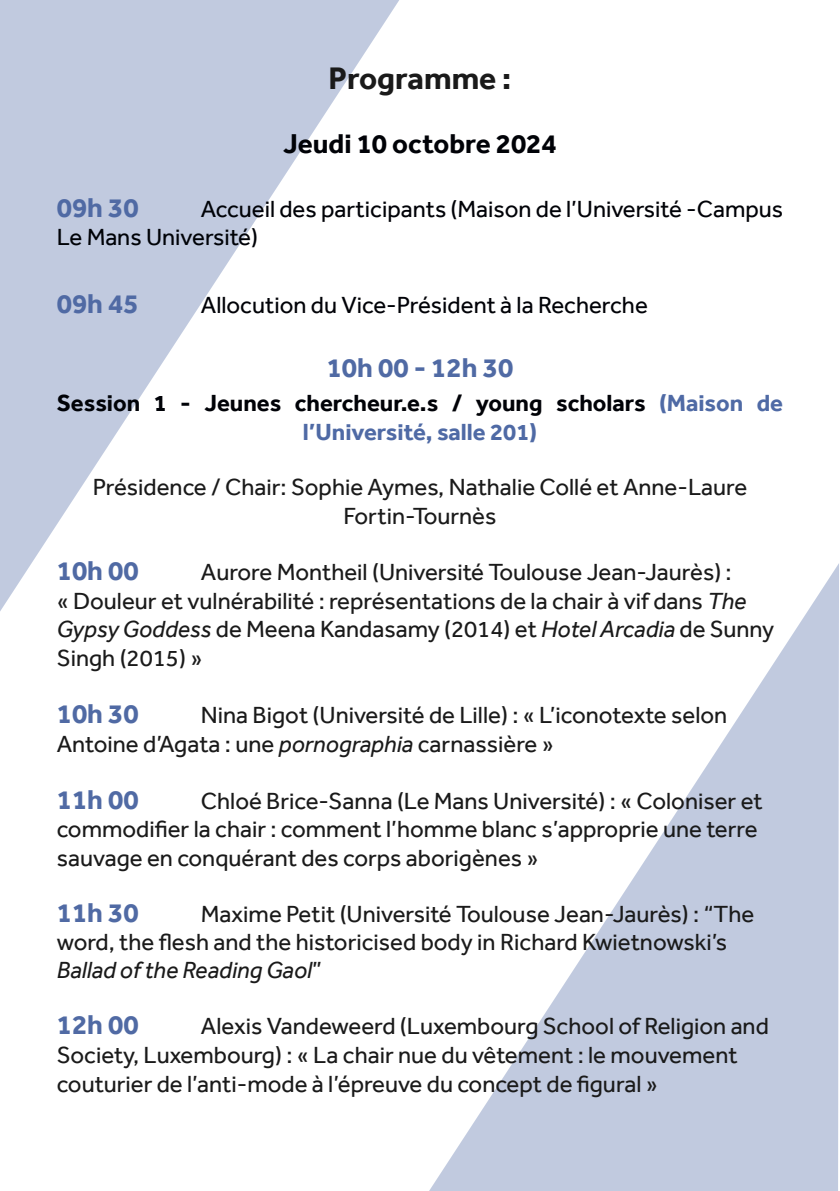
<style>
.page{position:relative;width:840px;height:1191px;background:#fff}
.page>*{position:absolute;margin:0;border:0;box-sizing:border-box;transform-origin:0 0}
.t1{font:700 32px "Effra";color:#1a1a1a}
.t2{font:700 28px "Effra";color:#506aa4}
.t3{font:700 28px "Effra";color:#000207}
.t4{font:24px/28.8px "Effra";color:#1a1a1a}
.t5{font:24px/28px "Effra";color:#000207}
.t6{font:700 24px/28.8px "Effra";color:#000207;text-align:center}
.s1{color:#4f6aa5}
.s2{font-style:italic}
</style>
<div class="page">
<svg style="left:429px;top:565px;width:409px;height:626px"></svg>
<svg style="left:0;top:0;width:399px;height:611px;fill:#c1cadf"></svg>
<h1 class="t1" style="left:328px;top:59px;width:184px">Programme :</h1>
<p class="t3" style="left:283px;top:127px;width:275px">Jeudi 10 octobre 2024</p>
<p class="t2" style="left:57px;top:191px;width:83px">09h 30</p>
<p class="t5" style="left:57px;top:195px;width:727px;text-indent:144px">Accueil des participants (Maison de l’Université -Campus<br>Le Mans Université)</p>
<p class="t2" style="left:57px;top:287px;width:83px">09h 45</p>
<p class="t5" style="left:201px;top:291px;width:448px">Allocution du Vice-Président à la Recherche</p>
<p class="t2" style="left:326px;top:351px;width:188px">10h 00 - 12h 30</p>
<p class="t6" style="left:57px;top:389px;width:727px">Session 1 - Jeunes chercheur.e.s / young scholars <span class="s1">(Maison de l’Université, salle 201)</span></p>
<p class="t4" style="left:93px;top:473px;width:655px;text-align:center">Présidence / Chair: Sophie Aymes, Nathalie Collé et Anne-Laure<br>Fortin-Tournès</p>
<p class="t2" style="left:57px;top:554px;width:83px">10h 00</p>
<p class="t4" style="left:57px;top:558px;width:718px;text-indent:144px">Aurore Montheil (Université Toulouse Jean-Jaurès) :<br>« Douleur et vulnérabilité : représentations de la chair à vif dans <span class="s2">The Gypsy Goddess</span> de Meena Kandasamy (2014) et <span class="s2">Hotel Arcadia</span> de Sunny Singh (2015) »</p>
<p class="t2" style="left:57px;top:697px;width:83px">10h 30</p>
<p class="t4" style="left:57px;top:701px;width:671px;text-indent:144px">Nina Bigot (Université de Lille) : « L’iconotexte selon<br>Antoine d’Agata : une <span class="s2">pornographia</span> carnassière »</p>
<p class="t2" style="left:57px;top:783px;width:83px">11h 00</p>
<p class="t4" style="left:57px;top:786px;width:707px;text-indent:144px">Chloé Brice-Sanna (Le Mans Université) : « Coloniser et commodifier la chair : comment l’homme blanc s’approprie une terre sauvage en conquérant des corps aborigènes »</p>
<p class="t2" style="left:57px;top:895px;width:83px">11h 30</p>
<p class="t4" style="left:57px;top:899px;width:698px;line-height:28px;text-indent:144px">Maxime Petit (Université Toulouse Jean-Jaurès) : “The word, the flesh and the historicised body in Richard Kwietnowski’s<br><span class="s2">Ballad of the Reading Gaol</span>”</p>
<p class="t2" style="left:57px;top:1007px;width:83px">12h 00</p>
<p class="t4" style="left:57px;top:1011px;width:713px;text-indent:144px">Alexis Vandeweerd (Luxembourg School of Religion and<br>Society, Luxembourg) : « La chair nue du vêtement : le mouvement couturier de l’anti-mode à l’épreuve du concept de figural »</p>
</div>
